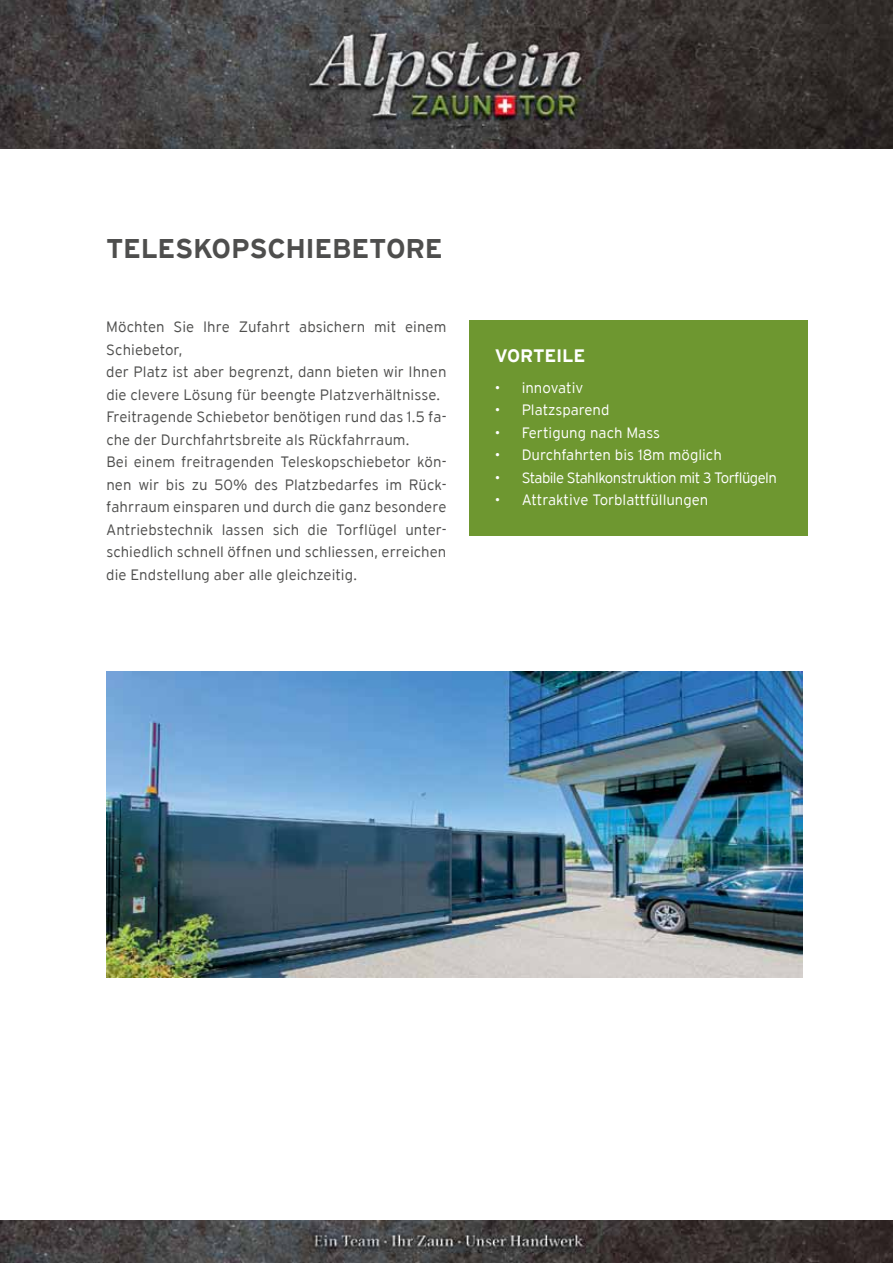
<style>
.page{position:relative;width:893px;height:1263px;background:#fff}
.page>*{position:absolute;margin:0;border:0;box-sizing:border-box;transform-origin:0 0}
.t1{font:700 27px "Interstate";letter-spacing:-.01em;color:#4e4e4d}
.t2{font:700 18px "Interstate";letter-spacing:-.01em;color:#fff}
.t3{font:300 15px/22.5px "Interstate";letter-spacing:.005em;color:#4e4e4d}
.t4{font:300 15px "Interstate";color:#fff}
.t5{font:300 15px "Interstate";letter-spacing:-.04em;color:#fff}
</style>
<div class="page">
<img style="left:0;top:1220px;width:893px;height:43px">
<img style="left:0;top:0;width:893px;height:149px">
<img style="left:106px;top:671px;width:696px;height:307px">
<div style="left:469px;top:320px;width:339px;height:216px;background:#6e9730"></div>
<h1 class="t1" style="left:106px;top:234px;width:18px">TELE</h1>
<h1 class="t1" style="left:175px;top:234px;width:195px">SKOPSCHIEBETORE</h1>
<p class="t3" style="left:106px;top:315px;width:342px">Möchten Sie Ihre Zufahrt absichern mit einem Schiebetor,<br>der Platz ist aber begrenzt, dann bieten wir Ihnen die clevere Lösung für beengte Platzverhältnisse.<br>Freitragende Schiebetor benötigen rund das 1.5 fa&shy;che der Durchfahrtsbreite als Rückfahrraum.<br>Bei einem freitragenden Teleskopschiebetor kön&shy;nen wir bis zu 50% des Platzbedarfes im Rück&shy;fahrraum einsparen und durch die ganz besondere Antriebstechnik lassen sich die Torflügel unter&shy;schiedlich schnell öffnen und schliessen, erreichen die Endstellung aber alle gleichzeitig.</p>
<p class="t2" style="left:495px;top:345px;width:92px">VORTEILE</p>
<p class="t4" style="left:495px;top:379px;width:90px">• innovativ</p>
<p class="t4" style="left:495px;top:402px;width:116px">• Platzsparend</p>
<p class="t4" style="left:495px;top:424px;width:167px">• Fertigung nach Mass</p>
<p class="t4" style="left:495px;top:447px;width:229px">• Durchfahrten bis 18m möglich</p>
<p class="t5" style="left:495px;top:469px;width:284px">• Stabile Stahlkonstruktion mit 3 Torflügeln</p>
<p class="t4" style="left:495px;top:492px;width:215px">• Attraktive Torblattfüllungen</p>
</div>
